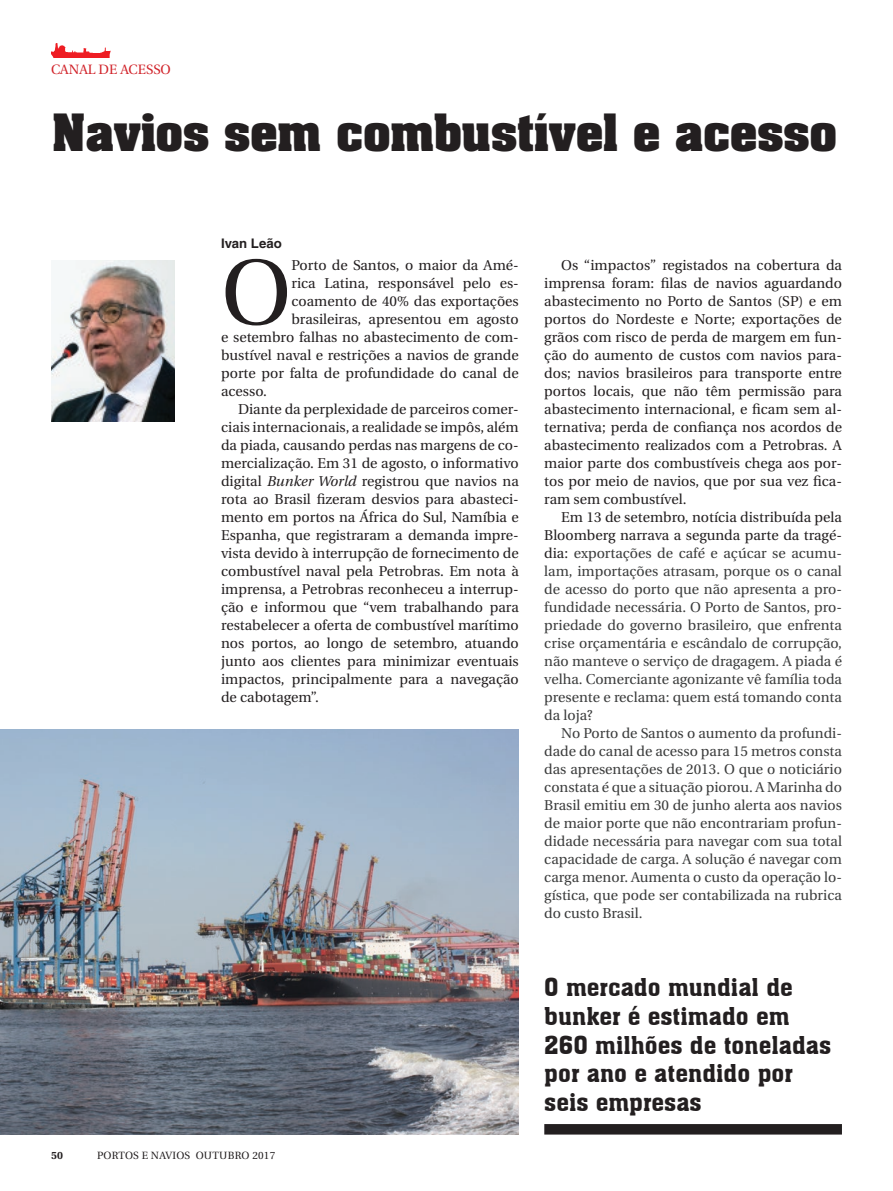
<style>
.page{position:relative;width:893px;height:1191px;background:#fff}
.page>*{position:absolute;margin:0;border:0;box-sizing:border-box;transform-origin:0 0}
.t1{font:92.25px "Utopia";color:#231f20}
.t2{font:700 43.8px "Aachen";color:#231f20}
.t3{font:24px/28.8px "Aachen BT";color:#231f20}
.t4{font:14.25px/18px "Utopia";color:#231f20;text-align:justify}
.t5{font:14.25px/18px "Utopia";color:#3b3c3c;text-align:justify}
.t6{font:13.5px "Utopia";color:#d1232a}
.t7{font:700 13.2px "Helvetica";color:#231f20}
.t8{font:10.5px "Utopia";letter-spacing:.02em;color:#231f20}
.t9{font:700 10.5px "Utopia";color:#231f20}
.s1{font-style:italic}
.s2{color:#231f20}
</style>
<div class="page">
<img style="left:51px;top:43px;width:59px;height:15px">
<img style="left:52px;top:260px;width:123px;height:161px">
<img style="left:0;top:729px;width:519px;height:405px">
<div style="left:544px;top:1124px;width:298px;height:10px;background:#231f20"></div>
<p class="t6" style="left:51px;top:62px;width:121px">CANAL DE ACESSO</p>
<h2 class="t2" style="left:52px;top:101px;width:787px">Navios sem combustível e acesso</h2>
<p class="t7" style="left:221px;top:236px;width:62px">Ivan Leão</p>
<h1 class="t1" style="left:221px;top:242px;width:72px">O</h1>
<p class="t4" style="left:291px;top:256px;width:229px">Porto de Santos, o maior da Amé-</p>
<p class="t4" style="left:291px;top:274px;width:229px">rica Latina, responsável pelo es-</p>
<p class="t4" style="left:291px;top:292px;width:229px">coamento de 40% das exportações</p>
<p class="t4" style="left:291px;top:310px;width:229px">brasileiras, apresentou em agosto</p>
<p class="t4" style="left:221px;top:328px;width:299px">e setembro falhas no abastecimento de com-</p>
<p class="t4" style="left:221px;top:346px;width:299px">bustível naval e restrições a navios de grande</p>
<p class="t4" style="left:221px;top:364px;width:299px">porte por falta de profundidade do canal de</p>
<p class="t4" style="left:221px;top:382px;width:47px">acesso.</p>
<p class="t4" style="left:238px;top:400px;width:282px">Diante da perplexidade de parceiros comer-</p>
<p class="t4" style="left:221px;top:418px;width:299px">ciais internacionais, a realidade se impôs, além</p>
<p class="t4" style="left:221px;top:436px;width:299px">da piada, causando perdas nas margens de co-</p>
<p class="t4" style="left:221px;top:454px;width:299px">mercialização. Em 31 de agosto, o informativo</p>
<p class="t4" style="left:221px;top:472px;width:299px">digital <span class="s1">Bunker World</span> registrou que navios na</p>
<p class="t4" style="left:221px;top:490px;width:299px">rota ao Brasil fizeram desvios para abasteci-</p>
<p class="t4" style="left:221px;top:508px;width:299px">mento em portos na África do Sul, Namíbia e</p>
<p class="t4" style="left:221px;top:526px;width:299px">Espanha, que registraram a demanda impre-</p>
<p class="t4" style="left:221px;top:544px;width:299px">vista devido à interrupção de fornecimento de</p>
<p class="t4" style="left:221px;top:562px;width:299px">combustível naval pela Petrobras. Em nota à</p>
<p class="t4" style="left:221px;top:580px;width:299px">imprensa, a Petrobras reconheceu a interrup-</p>
<p class="t4" style="left:221px;top:598px;width:299px">ção e informou que “vem trabalhando para</p>
<p class="t4" style="left:221px;top:616px;width:299px">restabelecer a oferta de combustível marítimo</p>
<p class="t4" style="left:221px;top:634px;width:299px">nos portos, ao longo de setembro, atuando</p>
<p class="t4" style="left:221px;top:652px;width:299px">junto aos clientes para minimizar eventuais</p>
<p class="t4" style="left:221px;top:670px;width:299px">impactos, principalmente para a navegação</p>
<p class="t4" style="left:221px;top:688px;width:99px">de cabotagem”.</p>
<p class="t9" style="left:51px;top:1149px;width:13px">50</p>
<p class="t8" style="left:97px;top:1149px;width:180px">PORTOS E NAVIOS OUTUBRO 2017</p>
<p class="t4" style="left:544px;top:256px;width:299px;text-indent:17px">Os “impactos” registados na cobertura da imprensa foram: filas de navios aguardando abastecimento no Porto de Santos (SP) e em portos do Nordeste e Norte; exportações de grãos com risco de perda de margem em fun&shy;ção do aumento de custos com navios para&shy;dos; navios brasileiros para transporte entre portos locais, que não têm permissão para abastecimento internacional, e ficam sem al&shy;ternativa; perda de confiança nos acordos de abastecimento realizados com a Petrobras. A maior parte dos combustíveis chega aos por&shy;tos por meio de navios, que por sua vez fica&shy;ram sem combustível.</p>
<p class="t5" style="left:544px;top:508px;width:299px;text-indent:17px"><span class="s2">Em 13 de setembro, notícia distribuída pela Bloomberg narrava a segunda parte da tragé&shy;dia:</span> exportações de café e açúcar se acumu&shy;lam, importações atrasam, porque os o canal de acesso do porto que não apresenta a pro&shy;fundidade necessária. O Porto de Santos, pro&shy;priedade do governo brasileiro, que enfrenta crise orçamentária e escândalo de corrupção, não manteve o serviço de dragagem. A piada é velha. Comerciante agonizante vê família toda presente e reclama: quem está tomando conta da loja?</p>
<p class="t5" style="left:544px;top:724px;width:299px;text-indent:17px">No Porto de Santos o aumento da profundi&shy;dade do canal de acesso para 15 metros consta das apresentações de 2013. O que o noticiário constata é que a situação piorou. A Marinha do Brasil emitiu em 30 de junho alerta aos navios de maior porte que não encontrariam profun&shy;didade necessária para navegar com sua total capacidade de carga. A solução é navegar com carga menor. Aumenta o custo da operação lo&shy;gística, que pode ser contabilizada na rubrica do custo Brasil.</p>
<h3 class="t3" style="left:544px;top:972px;width:288px">O mercado mundial de bunker é estimado em<br>260 milhões de toneladas por ano e atendido por seis empresas</h3>
</div>
